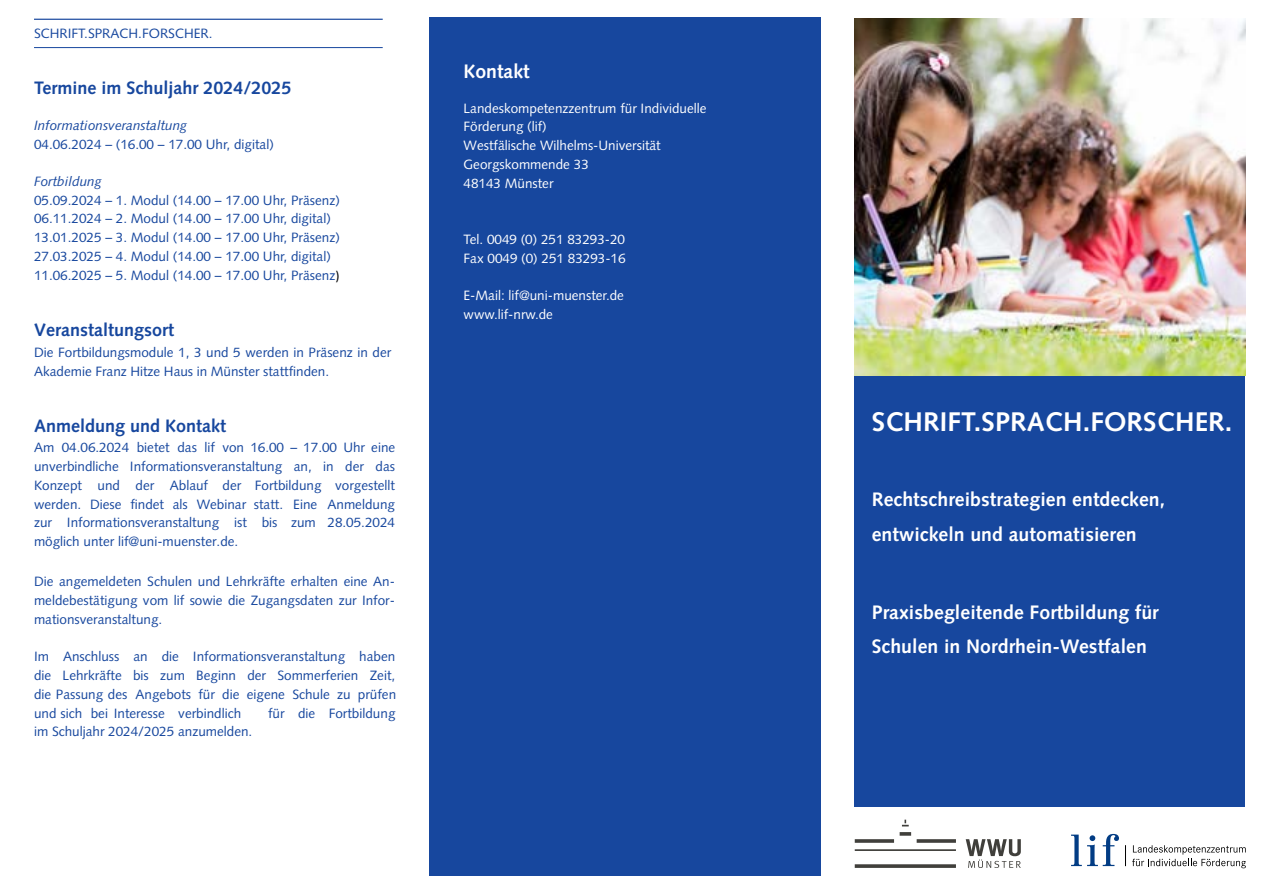
<style>
.page{position:relative;width:1263px;height:893px;background:#fff}
.page>*{position:absolute;margin:0;border:0;box-sizing:border-box;transform-origin:0 0}
.t1{font:700 27px "Syntax LT Std";letter-spacing:.005em;color:#fff}
.t2{font:700 19.5px/34.5px "Syntax LT Std";letter-spacing:.005em;color:#fff}
.t3{font:700 18px "Syntax LT Std";color:#17479e}
.t4{font:13.5px/18.8px "Syntax LT Std";color:#17479e;text-align:justify}
.t5{font:13.5px/18.8px "Syntax LT Std";color:#fff}
.t6{font:italic 13.5px "Syntax LT Std";color:#17479e}
.s1{font-family:"Calibri";color:#000}
</style>
<div class="page">
<div style="left:855px;top:375px;width:391px;height:431px;background:#17479e"></div>
<div style="left:429px;top:17px;width:392px;height:859px;background:#17479e"></div>
<hr style="left:34px;top:19px;width:349px;height:1px;background:#17479e">
<hr style="left:34px;top:47px;width:349px;height:1px;background:#17479e">
<img style="left:855px;top:19px;width:391px;height:356px">
<svg style="left:855px;top:820px;width:166px;height:48px"></svg>
<svg style="left:1071px;top:834px;width:48px;height:32px"></svg>
<svg style="left:1132px;top:845px;width:114px;height:23px"></svg>
<svg style="left:1125px;top:845px;width:1px;height:21px"></svg>
<p class="t4" style="left:34px;top:24px;width:180px">SCHRIFT.SPRACH.FORSCHER.</p>
<h3 class="t3" style="left:34px;top:77px;width:259px">Termine im Schuljahr 2024/2025</h3>
<p class="t6" style="left:34px;top:117px;width:155px">Informationsveranstaltung</p>
<p class="t4" style="left:34px;top:134px;width:241px">04.06.2024 – (16.00 – 17.00 Uhr, digital)</p>
<p class="t6" style="left:34px;top:173px;width:69px">Fortbildung</p>
<p class="t4" style="left:34px;top:191px;width:307px;text-align:left">05.09.2024 – 1. Modul (14.00 – 17.00 Uhr, Präsenz)<br>06.11.2024 – 2. Modul (14.00 – 17.00 Uhr, digital)<br>13.01.2025 – 3. Modul (14.00 – 17.00 Uhr, Präsenz)<br>27.03.2025 – 4. Modul (14.00 – 17.00 Uhr, digital)<br>11.06.2025 – 5. Modul (14.00 – 17.00 Uhr, Präsenz<span class="s1">)</span></p>
<h3 class="t3" style="left:34px;top:320px;width:141px">Veranstaltungsort</h3>
<p class="t4" style="left:34px;top:343px;width:359px">Die Fortbildungsmodule 1, 3 und 5 werden in Präsenz in der<br>Akademie Franz Hitze Haus in Münster stattfinden.</p>
<h3 class="t3" style="left:34px;top:415px;width:194px">Anmeldung und Kontakt</h3>
<p class="t4" style="left:34px;top:438px;width:363px">Am 04.06.2024 bietet das lif von 16.00 – 17.00 Uhr eine unverbindliche Informationsveranstaltung an, in der das Konzept und der Ablauf der Fortbildung vorgestellt werden. Diese findet als Webinar statt. Eine Anmeldung zur Informationsveranstaltung ist bis zum 28.05.2024 möglich unter lif@uni-muenster.de.</p>
<p class="t4" style="left:34px;top:572px;width:363px">Die angemeldeten Schulen und Lehrkräfte erhalten eine An&shy;meldebestätigung vom lif sowie die Zugangsdaten zur Infor&shy;mationsveranstaltung.</p>
<p class="t4" style="left:34px;top:647px;width:364px">Im Anschluss an die Informationsveranstaltung haben die Lehrkräfte bis zum Beginn der Sommerferien Zeit, die Passung des Angebots für die eigene Schule zu prüfen und sich bei Interesse verbindlich</p>
<p class="t4" style="left:268px;top:703px;width:129px">für die Fortbildung</p>
<p class="t4" style="left:34px;top:722px;width:220px">im Schuljahr 2024/2025 anzumelden.</p>
<h2 class="t2" style="left:463px;top:55px;width:68px">Kontakt</h2>
<p class="t5" style="left:463px;top:99px;width:245px">Landeskompetenzzentrum für Individuelle<br>Förderung (lif)<br>Westfälische Wilhelms-Universität<br>Georgskommende 33<br>48143 Münster</p>
<p class="t5" style="left:463px;top:230px;width:164px">Tel. 0049 (0) 251 83293-20<br>Fax 0049 (0) 251 83293-16</p>
<p class="t5" style="left:463px;top:286px;width:162px">E-Mail: lif@uni-muenster.de www.lif-nrw.de</p>
<h1 class="t1" style="left:872px;top:406px;width:362px">Schrift.sprach.forscher.</h1>
<h2 class="t2" style="left:872px;top:482px;width:295px">Rechtschreibstrategien entdecken, entwickeln und automatisieren</h2>
<h2 class="t2" style="left:872px;top:595px;width:289px">Praxisbegleitende Fortbildung für<br>Schulen in Nordrhein-Westfalen</h2>
</div>
